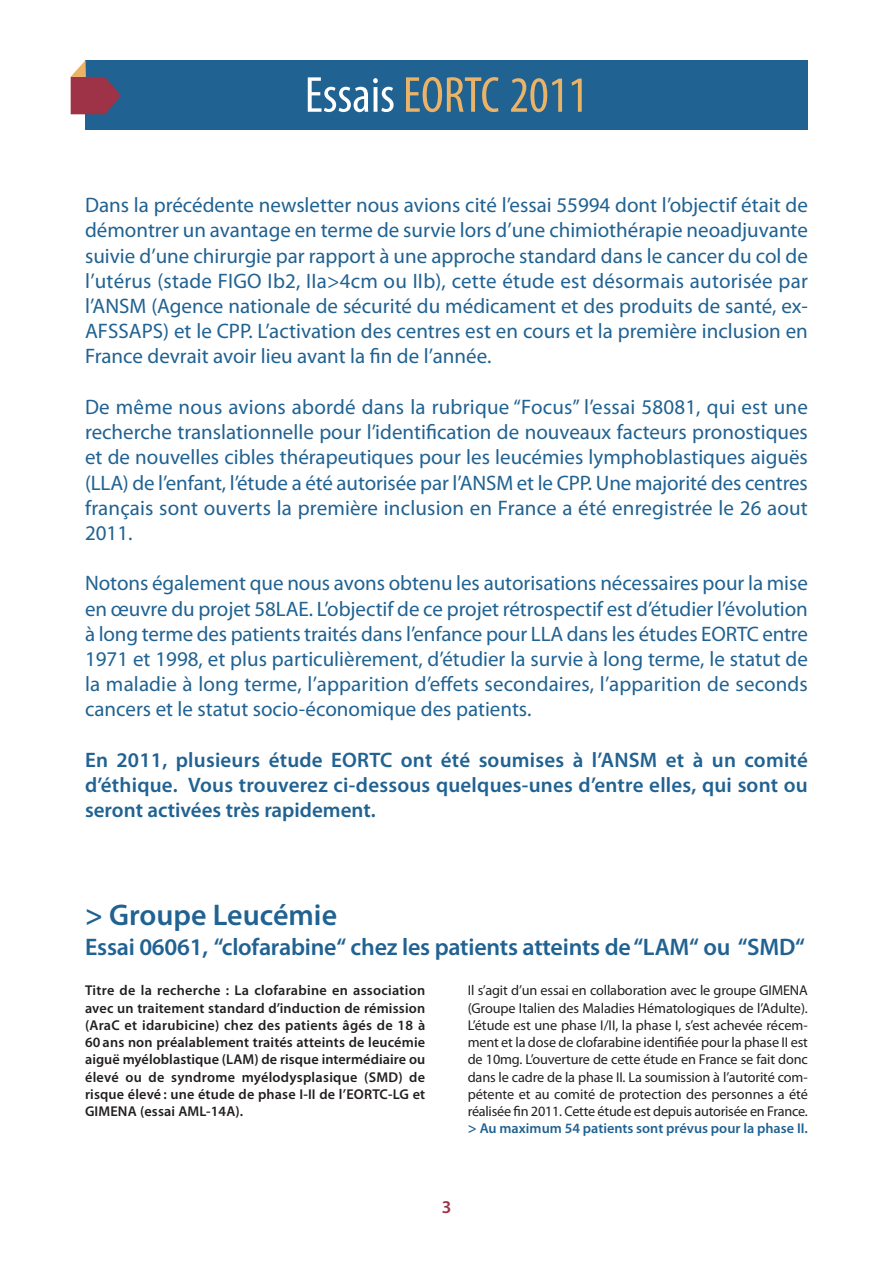
<style>
.page{position:relative;width:893px;height:1263px;background:#fff}
.page>*{position:absolute;margin:0;border:0;box-sizing:border-box;transform-origin:0 0}
.t1{font:condensed 51px "Myriad Pro";color:#eab368}
.t2{font:600 30px "Myriad Pro";color:#206292}
.t3{font:600 24px "Myriad Pro";letter-spacing:-.01em;color:#206292}
.t4{font:21px/25.2px "Myriad Pro";color:#206292;text-align:justify}
.t5{font:600 21px/25.2px "Myriad Pro";color:#206292;text-align:justify}
.t6{font:600 18px "Myriad Pro";color:#9e3347}
.t7{font:14.25px/17.2px "Myriad Pro";letter-spacing:-.015em;color:#231f20;text-align:justify}
.t8{font:600 14.25px/17.2px "Myriad Pro";letter-spacing:.01em;color:#231f20;text-align:justify}
.s1{color:#fff}
.s2{font-weight:600;font-size:15px;color:#206292}
.s3{font-weight:600;color:#206292}
</style>
<div class="page">
<div style="left:86px;top:60px;width:722px;height:69px;background:#206292"></div>
<svg style="left:70px;top:60px;width:51px;height:54px"></svg>
<h1 class="t1" style="left:305px;top:77px;width:285px"><span class="s1">Essais</span> EORTC 2011</h1>
<p class="t4" style="left:85px;top:194px;width:724px">Dans la précédente newsletter nous avions cité l’essai 55994 dont l’objectif était de démontrer un avantage en terme de survie lors d’une chimiothérapie neoadjuvante suivie d’une chirurgie par rapport à une approche standard dans le cancer du col de l’utérus (stade FIGO Ib2, IIa&gt;4cm ou IIb), cette étude est désormais autorisée par l’ANSM (Agence nationale de sécurité du médicament et des produits de santé, ex-AFSSAPS) et le CPP. L’activation des centres est en cours et la première inclusion en France devrait avoir lieu avant la fin de l’année.</p>
<p class="t4" style="left:85px;top:396px;width:724px">De même nous avions abordé dans la rubrique “Focus” l’essai 58081, qui est une recherche translationnelle pour l’identification de nouveaux facteurs pronostiques et de nouvelles cibles thérapeutiques pour les leucémies lymphoblastiques aiguës (LLA) de l’enfant, l’étude a été autorisée par l’ANSM et le CPP. Une majorité des centres français sont ouverts la première inclusion en France a été enregistrée le 26 aout 2011.</p>
<p class="t4" style="left:85px;top:572px;width:724px">Notons également que nous avons obtenu les autorisations nécessaires pour la mise en œuvre du projet 58LAE. L’objectif de ce projet rétrospectif est d’étudier l’évolution à long terme des patients traités dans l’enfance pour LLA dans les études EORTC entre 1971 et 1998, et plus particulièrement, d’étudier la survie à long terme, le statut de la maladie à long terme, l’apparition d’effets secondaires, l’apparition de seconds cancers et le statut socio-économique des patients.</p>
<p class="t5" style="left:85px;top:749px;width:724px">En 2011, plusieurs étude EORTC ont été soumises à l’ANSM et à un comité d’éthique. Vous trouverez ci-dessous quelques-unes d’entre elles, qui sont ou seront activées très rapidement.</p>
<h2 class="t2" style="left:85px;top:903px;width:254px">&gt; Groupe Leucémie</h2>
<p class="t3" style="left:85px;top:938px;width:721px">Essai 06061, “clofarabine“ chez les patients atteints de“LAM“ ou “SMD“</p>
<p class="t8" style="left:85px;top:983px;width:342px">Titre de la recherche : La clofarabine en association avec un traitement standard d’induction de rémission (AraC et idarubicine) chez des patients âgés de 18 à 60 ans non préalablement traités atteints de leucémie aiguë myéloblastique (LAM) de risque intermédiaire ou élevé ou de syndrome myélodysplasique (SMD) de risque élevé : une étude de phase I-II de l’EORTC-LG et GIMENA (essai AML-14A).</p>
<p class="t7" style="left:468px;top:983px;width:342px">Il s’agit d’un essai en collaboration avec le groupe GIMENA (Groupe Italien des Maladies Hématologiques de l’Adulte).<br>L’étude est une phase I/II, la phase I, s’est achevée récem&shy;ment et la dose de clofarabine identifiée pour la phase II est de 10mg. L’ouverture de cette étude en France se fait donc dans le cadre de la phase II. La soumission à l’autorité com&shy;pétente et au comité de protection des personnes a été réalisée fin 2011. Cette étude est depuis autorisée en France. <span class="s2">&gt;</span> <span class="s3">Au maximum 54 patients sont prévus pour la phase II.</span></p>
<p class="t6" style="left:442px;top:1200px;width:11px">3</p>
</div>
